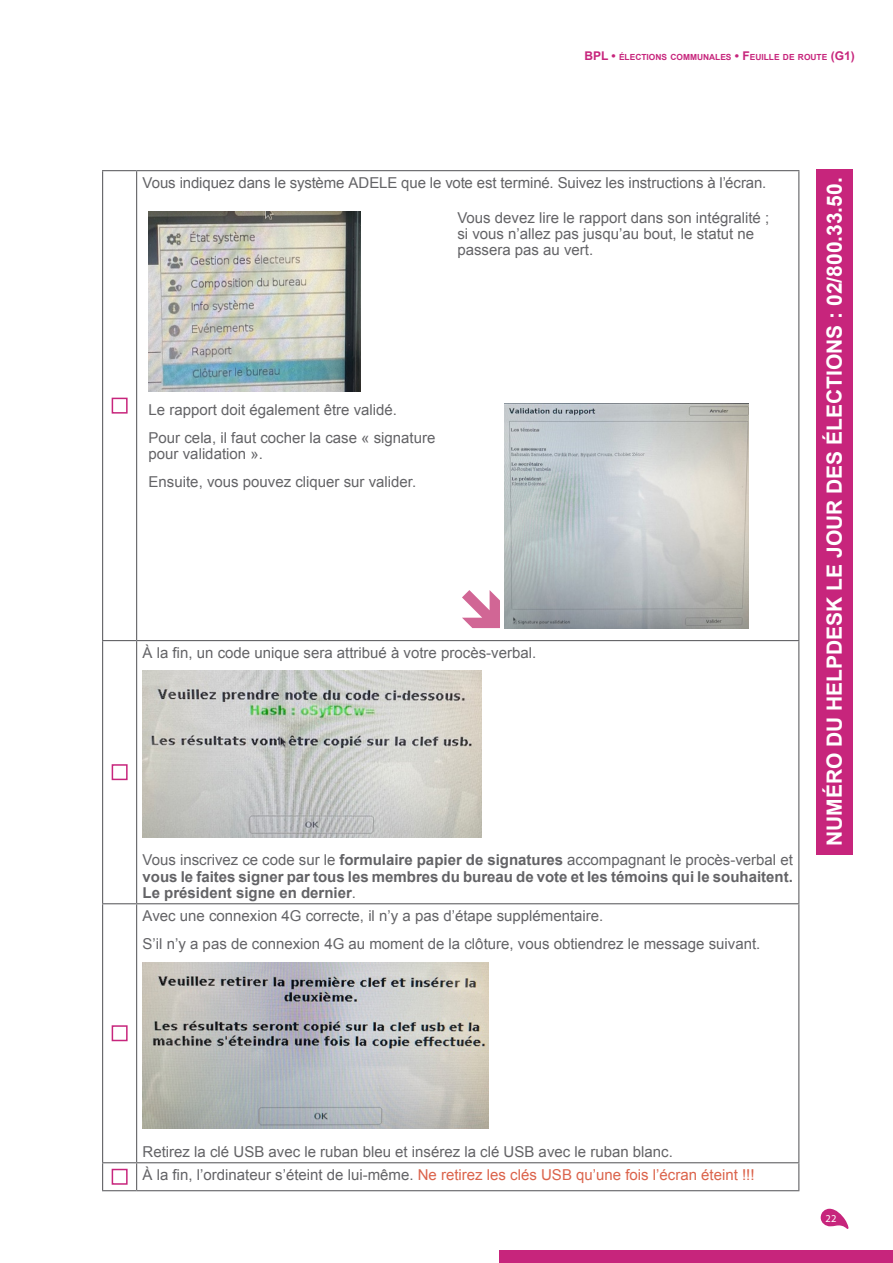
<style>
.page{position:relative;width:893px;height:1263px;background:#fff}
.page>*{position:absolute;margin:0;border:0;box-sizing:border-box;transform-origin:0 0}
.t1{font:700 21px "Arial";color:#fff}
.Elec_Corps{font:15px/16.2px "Arial";color:#636366}
.Elec_Corps-2{font:700 15px/16.2px "Arial";color:#636366;text-align:justify}
.Elec_Corps-3{font:15px "Arial";color:#db634b}
.t2{font:10.5px "Myriad Pro";color:#fff}
.t3{font:700 8.4px "Arial";color:#c7257c}
.s1{font-size:12px}
.s2{font-weight:400}
.s3{color:#636366}
</style>
<div class="page">
<div style="left:816px;top:169px;width:37px;height:686px;background:#c7257c"></div>
<hr style="left:102px;top:170px;width:35px;height:1px;background:#636366">
<hr style="left:102px;top:171px;width:1px;height:469px;background:#636366">
<hr style="left:137px;top:170px;width:662px;height:1px;background:#636366">
<hr style="left:136px;top:171px;width:1px;height:469px;background:#636366">
<hr style="left:798px;top:171px;width:1px;height:469px;background:#636366">
<hr style="left:102px;top:640px;width:35px;height:1px;background:#636366">
<hr style="left:102px;top:641px;width:1px;height:262px;background:#636366">
<hr style="left:137px;top:640px;width:662px;height:1px;background:#636366">
<hr style="left:136px;top:641px;width:1px;height:262px;background:#636366">
<hr style="left:798px;top:641px;width:1px;height:262px;background:#636366">
<hr style="left:102px;top:903px;width:35px;height:1px;background:#636366">
<hr style="left:102px;top:904px;width:1px;height:258px;background:#636366">
<hr style="left:137px;top:903px;width:662px;height:1px;background:#636366">
<hr style="left:136px;top:904px;width:1px;height:258px;background:#636366">
<hr style="left:798px;top:904px;width:1px;height:258px;background:#636366">
<hr style="left:102px;top:1162px;width:35px;height:1px;background:#636366">
<svg style="left:102px;top:1163px;width:1px;height:27px"></svg>
<hr style="left:137px;top:1162px;width:662px;height:1px;background:#636366">
<svg style="left:136px;top:1163px;width:1px;height:27px"></svg>
<svg style="left:798px;top:1163px;width:1px;height:27px"></svg>
<hr style="left:102px;top:1190px;width:35px;height:1px;background:#636366">
<hr style="left:137px;top:1190px;width:662px;height:1px;background:#636366">
<div style="left:112px;top:398px;width:16px;height:16px;border:2px solid #c7257c"></div>
<img style="left:149px;top:212px;width:211px;height:180px">
<img style="left:504px;top:404px;width:244px;height:225px">
<div style="left:112px;top:764px;width:16px;height:16px;border:2px solid #c7257c"></div>
<img style="left:143px;top:671px;width:339px;height:166px">
<div style="left:112px;top:1025px;width:16px;height:16px;border:2px solid #c7257c"></div>
<img style="left:143px;top:962px;width:345px;height:166px">
<div style="left:112px;top:1169px;width:16px;height:16px;border:2px solid #c7257c"></div>
<div style="left:500px;top:1250px;width:393px;height:13px;background:#c7257c"></div>
<svg style="left:821px;top:1209px;width:28px;height:20px"></svg>
<div style="left:822px;top:1214px;width:17px;height:8px;background:#c7257c"></div>
<p class="t3" style="left:584px;top:51px;width:272px"><span class="s1">BPL •</span> ÉLECTIONS COMMUNALES <span class="s1">• F</span>EUILLE DE ROUTE <span class="s1">(G1)</span></p>
<p class="Elec_Corps" style="left:143px;top:174px;width:625px">Vous indiquez dans le système ADELE que le vote est terminé. Suivez les instructions à l’écran.</p>
<p class="Elec_Corps" style="left:457px;top:209px;width:313px">Vous devez lire le rapport dans son intégralité ; si vous n’allez pas jusqu’au bout, le statut ne passera pas au vert.</p>
<p class="Elec_Corps" style="left:149px;top:401px;width:250px">Le rapport doit également être validé.</p>
<p class="Elec_Corps" style="left:149px;top:429px;width:288px">Pour cela, il faut cocher la case « signature pour validation ».</p>
<p class="Elec_Corps" style="left:149px;top:474px;width:269px">Ensuite, vous pouvez cliquer sur valider.</p>
<p class="Elec_Corps" style="left:143px;top:644px;width:395px">À la fin, un code unique sera attribué à votre procès-verbal.</p>
<p class="Elec_Corps-2" style="left:143px;top:852px;width:652px"><span class="s2">Vous inscrivez ce code sur le</span> formulaire papier de signatures <span class="s2">accompagnant le procès-verbal et </span>vous le faites signer par tous les membres du bureau de vote et les témoins qui le souhaitent.<br>Le président signe en dernier<span class="s2">.</span></p>
<p class="Elec_Corps" style="left:143px;top:907px;width:462px">Avec une connexion 4G correcte, il n’y a pas d’étape supplémentaire.</p>
<p class="Elec_Corps" style="left:143px;top:936px;width:619px">S’il n’y a pas de connexion 4G au moment de la clôture, vous obtiendrez le message suivant.</p>
<h1 class="t1" style="left:820px;top:846px;width:670px;rotate:-90deg">NUMÉRO DU HELPDESK LE JOUR DES ÉLECTIONS : 02/800.33.50.</h1>
<p class="Elec_Corps" style="left:143px;top:1143px;width:532px">Retirez la clé USB avec le ruban bleu et insérez la clé USB avec le ruban blanc.</p>
<p class="Elec_Corps-3" style="left:143px;top:1164px;width:613px"><span class="s3">À la fin, l’ordinateur s’éteint de lui-même.</span> Ne retirez les clés USB qu’une fois l’écran éteint !!!</p>
<p class="t2" style="left:826px;top:1212px;width:12px">22</p>
</div>
